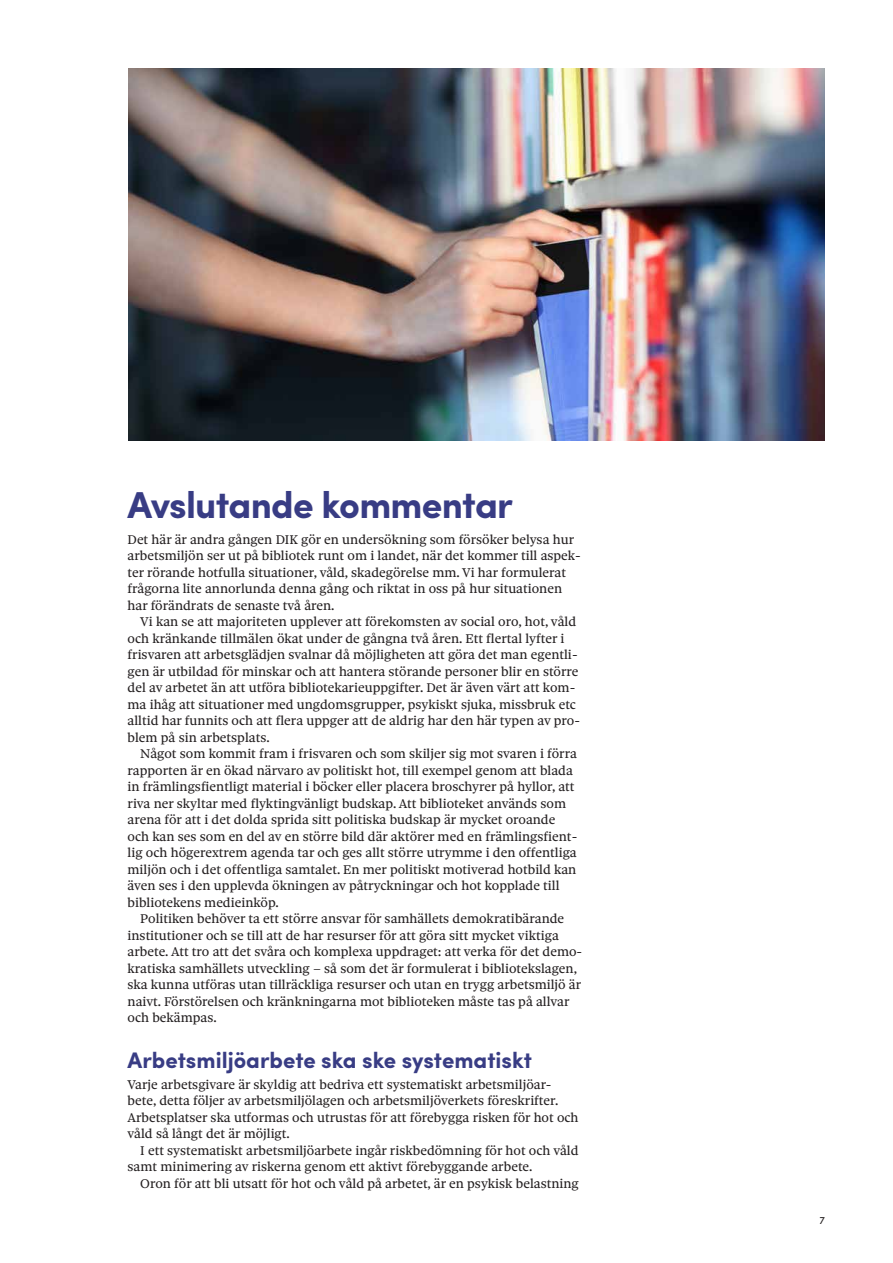
<style>
.page{position:relative;width:893px;height:1263px;background:#fff}
.page>*{position:absolute;margin:0;border:0;box-sizing:border-box;transform-origin:0 0}
.t1{font:700 37.5px "Sofia Pro";letter-spacing:-.02em;color:#383c84}
.t2{font:700 22.5px "Sofia Pro";color:#383c84}
.t3{font:13.5px/16.5px "Sole Serif Text";color:#231f20}
.t4{font:10.5px "Sofia Pro";color:#231f20}
</style>
<div class="page">
<img style="left:129px;top:68px;width:696px;height:372px">
<h1 class="t1" style="left:128px;top:477px;width:387px">Avslutande kommentar</h1>
<p class="t3" style="left:128px;top:531px;width:455px">Det här är andra gången DIK gör en undersökning som försöker belysa hur arbetsmiljön ser ut på bibliotek runt om i landet, när det kommer till aspek&shy;ter rörande hotfulla situationer, våld, skadegörelse mm. Vi har formulerat frågorna lite annorlunda denna gång och riktat in oss på hur situationen har förändrats de senaste två åren.</p>
<p class="t3" style="left:128px;top:614px;width:454px;text-indent:13px">Vi kan se att majoriteten upplever att förekomsten av social oro, hot, våld och kränkande tillmälen ökat under de gångna två åren. Ett flertal lyfter i frisvaren att arbetsglädjen svalnar då möjligheten att göra det man egentli&shy;gen är utbildad för minskar och att hantera störande personer blir en större del av arbetet än att utföra bibliotekarieuppgifter. Det är även värt att kom&shy;ma ihåg att situationer med ungdomsgrupper, psykiskt sjuka, missbruk etc alltid har funnits och att flera uppger att de aldrig har den här typen av pro&shy;blem på sin arbetsplats.</p>
<p class="t3" style="left:128px;top:746px;width:451px;text-indent:13px">Något som kommit fram i frisvaren och som skiljer sig mot svaren i förra rapporten är en ökad närvaro av politiskt hot, till exempel genom att blada in främlingsfientligt material i böcker eller placera broschyrer på hyllor, att riva ner skyltar med flyktingvänligt budskap. Att biblioteket används som arena för att i det dolda sprida sitt politiska budskap är mycket oroande och kan ses som en del av en större bild där aktörer med en främlingsfient&shy;lig och högerextrem agenda tar och ges allt större utrymme i den offentliga miljön och i det offentliga samtalet. En mer politiskt motiverad hotbild kan även ses i den upplevda ökningen av påtryckningar och hot kopplade till bibliotekens medieinköp.</p>
<p class="t3" style="left:128px;top:911px;width:456px;text-indent:13px">Politiken behöver ta ett större ansvar för samhällets demokratibärande institutioner och se till att de har resurser för att göra sitt mycket viktiga arbete. Att tro att det svåra och komplexa uppdraget: att verka för det demo&shy;kratiska samhällets utveckling – så som det är formulerat i bibliotekslagen, ska kunna utföras utan tillräckliga resurser och utan en trygg arbetsmiljö är naivt. Förstörelsen och kränkningarna mot biblioteken måste tas på allvar och bekämpas.</p>
<h2 class="t2" style="left:128px;top:1042px;width:406px">Arbetsmiljöarbete ska ske systematiskt</h2>
<p class="t3" style="left:128px;top:1076px;width:452px">Varje arbetsgivare är skyldig att bedriva ett systematiskt arbetsmiljöar&shy;bete, detta följer av arbetsmiljölagen och arbetsmiljöverkets föreskrifter.<br>Arbetsplatser ska utformas och utrustas för att förebygga risken för hot och våld så långt det är möjligt.</p>
<p class="t3" style="left:128px;top:1142px;width:452px;text-indent:13px">I ett systematiskt arbetsmiljöarbete ingår riskbedömning för hot och våld samt minimering av riskerna genom ett aktivt förebyggande arbete.</p>
<p class="t3" style="left:140px;top:1175px;width:440px">Oron för att bli utsatt för hot och våld på arbetet, är en psykisk belastning</p>
<p class="t4" style="left:819px;top:1212px;width:7px">7</p>
</div>
